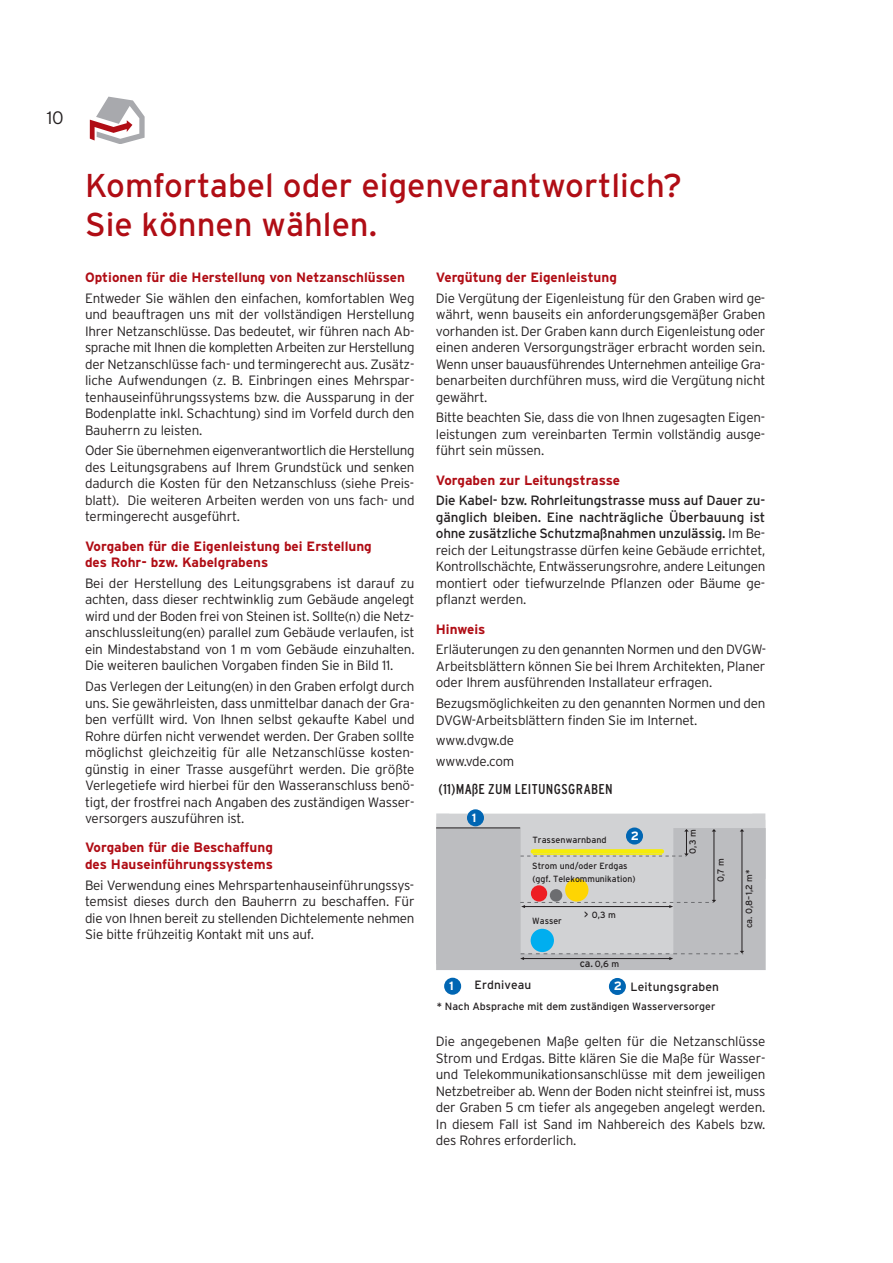
<style>
.page{position:relative;width:893px;height:1263px;background:#fff}
.page>*{position:absolute;margin:0;border:0;box-sizing:border-box;transform-origin:0 0}
.t1{font:33px/39.6px "Interstate";color:#b00d15}
.t2{font:300 18px "Interstate";color:#231f20}
.t3{font:condensed 14.25px "Interstate";letter-spacing:.02em;color:#231f20}
.t4{font:300 13.5px/16.5px "Interstate";letter-spacing:-.015em;color:#231f20;text-align:justify}
.t5{font:700 13.5px/16.5px "Interstate";color:#b00d15}
.t6{font:12px "Interstate";letter-spacing:.01em;color:#231f20}
.t7{font:700 12px "Interstate";color:#fff}
.t8{font:10.5px "Interstate";color:#231f20}
.t9{font:9px/13.5px "Interstate";color:#231f20}
.s1{font-weight:400}
.s2{font-size:10.5px}
</style>
<div class="page">
<svg style="left:436px;top:813px;width:329px;height:14px;background:#d2d3d5"></svg>
<svg style="left:436px;top:827px;width:329px;height:143px;background:#c2c3c5"></svg>
<hr style="left:714px;top:831px;width:1px;height:69px;background:#231f20">
<svg style="left:520px;top:829px;width:169px;height:28px;background:#cbccc6"></svg>
<hr style="left:436px;top:828px;width:84px;height:1px;background:#231f20">
<div style="left:533px;top:849px;width:129px;height:5px;background:#f5ec09"></div>
<hr style="left:742px;top:831px;width:1px;height:120px;background:#231f20">
<svg style="left:520px;top:900px;width:196px;height:8px;background:#b3b3b5"></svg>
<svg style="left:520px;top:951px;width:224px;height:9px;background:#aeafb2"></svg>
<div style="left:609px;top:978px;width:17px;height:17px;background:#0166b3;border-radius:50%"></div>
<div style="left:626px;top:827px;width:17px;height:17px;background:#0166b3;border-radius:50%"></div>
<div style="left:444px;top:978px;width:17px;height:17px;background:#0166b3;border-radius:50%"></div>
<div style="left:467px;top:809px;width:17px;height:17px;background:#0166b3;border-radius:50%"></div>
<div style="left:531px;top:929px;width:23px;height:23px;background:#00aeef;border-radius:50%"></div>
<div style="left:565px;top:878px;width:23px;height:23px;background:#fed503;border-radius:50%"></div>
<div style="left:550px;top:889px;width:12px;height:12px;background:#6c6d70;border-radius:50%"></div>
<div style="left:531px;top:885px;width:16px;height:16px;background:#ee1d23;border-radius:50%"></div>
<svg style="left:90px;top:97px;width:55px;height:46px"></svg>
<h2 class="t2" style="left:47px;top:107px;width:18px">10</h2>
<h1 class="t1" style="left:85px;top:165px;width:598px">Komfortabel oder eigenverantwortlich?<br>Sie können wählen.</h1>
<p class="t5" style="left:85px;top:269px;width:322px">Optionen für die Herstellung von Netzanschlüssen</p>
<p class="t4" style="left:85px;top:290px;width:331px">Entweder Sie wählen den einfachen, komfortablen Weg und beauftragen uns mit der vollständigen Herstellung Ihrer Netzanschlüsse. Das bedeutet, wir führen nach Ab&shy;sprache mit Ihnen die kompletten Arbeiten zur Herstellung der Netzanschlüsse fach- und termingerecht aus. Zusätz&shy;liche Aufwendungen (z. B. Einbringen eines Mehrspar&shy;tenhauseinführungssystems bzw. die Aussparung in der Bodenplatte inkl. Schachtung) sind im Vorfeld durch den Bauherrn zu leisten.</p>
<p class="t4" style="left:85px;top:442px;width:331px">Oder Sie übernehmen eigenverantwortlich die Herstellung des Leitungsgrabens auf Ihrem Grundstück und senken dadurch die Kosten für den Netzanschluss (siehe Preis&shy;blatt). Die weiteren Arbeiten werden von uns fach- und termingerecht ausgeführt.</p>
<p class="t5" style="left:85px;top:538px;width:288px">Vorgaben für die Eigenleistung bei Erstellung des Rohr- bzw. Kabelgrabens</p>
<p class="t4" style="left:85px;top:575px;width:331px">Bei der Herstellung des Leitungsgrabens ist darauf zu achten, dass dieser rechtwinklig zum Gebäude angelegt wird und der Boden frei von Steinen ist. Sollte(n) die Netz&shy;anschlussleitung(en) parallel zum Gebäude verlaufen, ist ein Mindestabstand von 1 m vom Gebäude einzuhalten.<br>Die weiteren baulichen Vorgaben finden Sie in Bild 11.</p>
<p class="t4" style="left:85px;top:678px;width:331px">Das Verlegen der Leitung(en) in den Graben erfolgt durch uns. Sie gewährleisten, dass unmittelbar danach der Gra&shy;ben verfüllt wird. Von Ihnen selbst gekaufte Kabel und Rohre dürfen nicht verwendet werden. Der Graben sollte möglichst gleichzeitig für alle Netzanschlüsse kosten&shy;günstig in einer Trasse ausgeführt werden. Die größte Verlegetiefe wird hierbei für den Wasseranschluss benö&shy;tigt, der frostfrei nach Angaben des zuständigen Wasser&shy;versorgers auszuführen ist.</p>
<p class="t5" style="left:85px;top:839px;width:189px">Vorgaben für die Beschaffung des Hauseinführungssystems</p>
<p class="t4" style="left:85px;top:877px;width:331px">Bei Verwendung eines Mehrspartenhauseinführungssys&shy;temsist dieses durch den Bauherrn zu beschaffen. Für die von Ihnen bereit zu stellenden Dichtelemente nehmen Sie bitte frühzeitig Kontakt mit uns auf.</p>
<p class="t5" style="left:436px;top:269px;width:183px">Vergütung der Eigenleistung</p>
<p class="t4" style="left:436px;top:290px;width:331px">Die Vergütung der Eigenleistung für den Graben wird ge&shy;währt, wenn bauseits ein anforderungsgemäßer Graben vorhanden ist. Der Graben kann durch Eigenleistung oder einen anderen Versorgungsträger erbracht worden sein.<br>Wenn unser bauausführendes Unternehmen anteilige Gra&shy;benarbeiten durchführen muss, wird die Vergütung nicht gewährt.</p>
<p class="t4" style="left:436px;top:409px;width:331px">Bitte beachten Sie, dass die von Ihnen zugesagten Eigen&shy;leistungen zum vereinbarten Termin vollständig ausge&shy;führt sein müssen.</p>
<p class="t5" style="left:436px;top:472px;width:186px">Vorgaben zur Leitungstrasse</p>
<p class="t4" style="left:436px;top:492px;width:331px"><span class="s1">Die Kabel- bzw. Rohrleitungstrasse muss auf Dauer zu&shy;gänglich bleiben. Eine nachträgliche Überbauung ist ohne zusätzliche Schutzmaßnahmen unzulässig.</span> Im Be&shy;reich der Leitungstrasse dürfen keine Gebäude errichtet, Kontrollschächte, Entwässerungsrohre, andere Leitungen montiert oder tiefwurzelnde Pflanzen oder Bäume ge&shy;pflanzt werden.</p>
<p class="t5" style="left:436px;top:621px;width:51px">Hinweis</p>
<p class="t4" style="left:436px;top:641px;width:332px">Erläuterungen zu den genannten Normen und den DVGW-Arbeitsblättern können Sie bei Ihrem Architekten, Planer oder Ihrem ausführenden Installateur erfragen.</p>
<p class="t4" style="left:436px;top:695px;width:331px">Bezugsmöglichkeiten zu den genannten Normen und den<br>DVGW-Arbeitsblättern finden Sie im Internet.</p>
<p class="t4" style="left:436px;top:730px;width:80px;line-height:20.7px">www.dvgw.de www.vde.com</p>
<p class="t3" style="left:439px;top:781px;width:175px">(11)MAßE ZUM LEITUNGSGRABEN</p>
<p class="t7" style="left:472px;top:810px;width:6px">1</p>
<p class="t9" style="left:686px;top:854px;width:25px;rotate:-90deg">0,3 m</p>
<p class="t7" style="left:631px;top:828px;width:10px">2</p>
<p class="t9" style="left:532px;top:833px;width:76px">Trassenwarnband</p>
<p class="t9" style="left:714px;top:882px;width:25px;rotate:-90deg">0,7 m</p>
<p class="t9" style="left:532px;top:859px;width:105px">Strom und/oder Erdgas (ggf. Telekommunikation)</p>
<p class="t9" style="left:742px;top:928px;width:60px;rotate:-90deg">ca. 0,8–1,2 m*</p>
<p class="t9" style="left:584px;top:908px;width:33px"><span class="s2">&gt;</span> 0,3 m</p>
<p class="t9" style="left:532px;top:914px;width:31px">Wasser</p>
<p class="t7" style="left:449px;top:979px;width:6px">1</p>
<p class="t6" style="left:475px;top:978px;width:58px">Erdniveau</p>
<p class="t9" style="left:595px;top:957px;width:26px">0,6 m</p>
<p class="t8" style="left:580px;top:957px;width:15px">ca.</p>
<p class="t7" style="left:614px;top:979px;width:10px">2</p>
<p class="t6" style="left:631px;top:979px;width:90px">Leitungsgraben</p>
<p class="t8" style="left:437px;top:1000px;width:280px">* Nach Absprache mit dem zuständigen Wasserversorger</p>
<p class="t4" style="left:436px;top:1033px;width:331px">Die angegebenen Maße gelten für die Netzanschlüsse Strom und Erdgas. Bitte klären Sie die Maße für Wasser&shy;und Telekommunikationsanschlüsse mit dem jeweiligen Netzbetreiber ab. Wenn der Boden nicht steinfrei ist, muss der Graben 5 cm tiefer als angegeben angelegt werden.<br>In diesem Fall ist Sand im Nahbereich des Kabels bzw. des Rohres erforderlich.</p>
</div>
